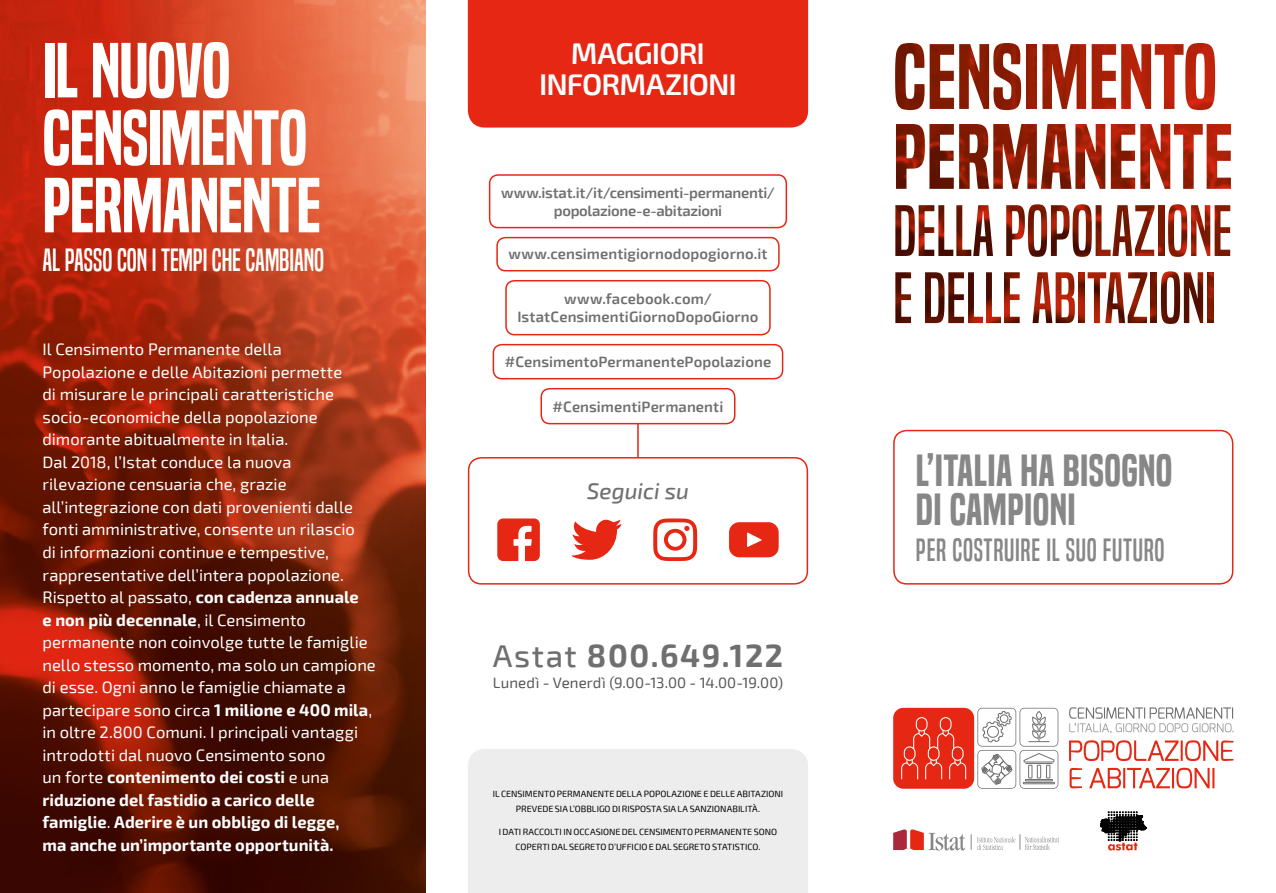
<style>
.page{position:relative;width:1276px;height:893px;background:#fff}
.page>*{position:absolute;margin:0;border:0;box-sizing:border-box;transform-origin:0 0}
.t1{font:72px/67.5px "Built Titling Sb";letter-spacing:-.015em;color:#fff}
.t2{font:42px/39px "Built Titling Sb";letter-spacing:.01em;color:#878787}
.t3{font:700 31.5px "Exo 2";letter-spacing:.05em;color:#706f6f}
.t4{font:30px "Built Titling Rg";letter-spacing:-.005em;color:#fff}
.t5{font:30px "Built Titling Rg";letter-spacing:.025em;color:#878787}
.t6{font:600 30px "Exo 2";letter-spacing:-.03em;color:#fff}
.t7{font:italic 500 22.5px "Exo 2";color:#706f6f}
.t8{font:16.5px/22.5px "Exo 2";color:#fff}
.t9{font:600 15px/18px "Exo 2";letter-spacing:.005em;color:#706f6f;text-align:center}
.t10{font:600 15px/18px "Exo 2";letter-spacing:-.02em;color:#706f6f;text-align:center}
.t11{font:15px "Exo 2";letter-spacing:.01em;color:#575756}
.t12{font:9px/15px "Exo 2";color:#000;text-align:center}
.s1{font-weight:700}
.s2{font-weight:500}
</style>
<div class="page">
<div style="left:468px;top:0;width:340px;height:128px;background:#e52713"></div>
<img style="left:0;top:0;width:425px;height:893px">
<div style="left:468px;top:749px;width:340px;height:144px;background:#ededed"></div>
<hr style="left:637px;top:400px;width:2px;height:72px;background:#e52713">
<img style="left:895px;top:43px;width:337px;height:280px">
<div style="left:468px;top:458px;width:339px;height:126px;background:#fff;border-radius:13px"></div>
<div style="left:468px;top:457px;width:340px;height:128px;border:2px solid #e52713;border-radius:13px"></div>
<div style="left:489px;top:174px;width:298px;height:54px;border:2px solid #e52713;border-radius:9px"></div>
<svg style="left:497px;top:518px;width:43px;height:43px"></svg>
<svg style="left:571px;top:520px;width:50px;height:40px"></svg>
<svg style="left:653px;top:518px;width:44px;height:43px"></svg>
<svg style="left:729px;top:522px;width:49px;height:35px;background:#e8402e"></svg>
<div style="left:505px;top:280px;width:265px;height:55px;border:2px solid #e52713;border-radius:9px"></div>
<div style="left:496px;top:237px;width:283px;height:34px;border:2px solid #e52713;border-radius:9px"></div>
<div style="left:492px;top:344px;width:291px;height:35px;border:2px solid #e52713;border-radius:9px"></div>
<div style="left:541px;top:389px;width:194px;height:35px;background:#fff;border-radius:9px"></div>
<div style="left:540px;top:388px;width:195px;height:36px;border:2px solid #e52713;border-radius:9px"></div>
<div style="left:893px;top:708px;width:81px;height:81px;background:#e52713;border-radius:10px"></div>
<div style="left:916px;top:717px;width:11px;height:14px;border:1px solid #fff;border-radius:5px"></div>
<svg style="left:912px;top:730px;width:18px;height:19px"></svg>
<div style="left:904px;top:746px;width:11px;height:15px;border:1px solid #fff;border-radius:5px"></div>
<svg style="left:901px;top:759px;width:17px;height:21px"></svg>
<div style="left:940px;top:717px;width:11px;height:14px;border:1px solid #fff;border-radius:5px"></div>
<svg style="left:936px;top:730px;width:18px;height:19px"></svg>
<div style="left:952px;top:746px;width:11px;height:15px;border:1px solid #fff;border-radius:5px"></div>
<svg style="left:949px;top:759px;width:17px;height:21px"></svg>
<div style="left:928px;top:746px;width:11px;height:15px;border:1px solid #fff;border-radius:5px"></div>
<svg style="left:925px;top:759px;width:17px;height:21px"></svg>
<svg style="left:977px;top:707px;width:81px;height:82px"></svg>
<svg style="left:1069px;top:740px;width:164px;height:48px"></svg>
<svg style="left:1069px;top:707px;width:164px;height:26px"></svg>
<div style="left:893px;top:430px;width:340px;height:155px;border:2px solid #e52713;border-radius:13px"></div>
<svg style="left:1100px;top:812px;width:46px;height:38px"></svg>
<svg style="left:893px;top:829px;width:72px;height:21px"></svg>
<svg style="left:971px;top:834px;width:88px;height:16px"></svg>
<h1 class="t1" style="left:43px;top:38px;width:189px">IL NUOVO</h1>
<h1 class="t1" style="left:43px;top:105px;width:280px">CENSIMENTO<br>PERMANENTE</h1>
<h3 class="t4" style="left:43px;top:243px;width:283px">AL PASSO CON I TEMPI CHE CAMBIANO</h3>
<p class="t8" style="left:43px;top:339px;width:335px">Il Censimento Permanente della Popolazione e delle Abitazioni permette<br>di misurare le principali caratteristiche socio-economiche della popolazione dimorante abitualmente in Italia.<br>Dal 2018, l’Istat conduce la nuova rilevazione censuaria che, grazie all’integrazione con dati provenienti dalle fonti amministrative, consente un rilascio<br>di informazioni continue e tempestive, rappresentative dell’intera popolazione.<br>Rispetto al passato, <span class="s1">con cadenza annuale<br>e non più decennale</span>, il Censimento permanente non coinvolge tutte le famiglie nello stesso momento, ma solo un campione di esse. Ogni anno le famiglie chiamate a partecipare sono circa <span class="s1">1 milione e 400 mila</span>, in oltre 2.800 Comuni. I principali vantaggi introdotti dal nuovo Censimento sono<br>un forte <span class="s1">contenimento dei costi</span> e una <span class="s1">riduzione del fastidio a carico delle famiglie</span>. <span class="s1">Aderire è un obbligo di legge,<br>ma anche un’importante opportunità.</span></p>
<h3 class="t6" style="left:571px;top:35px;width:136px">MAGGIORI</h3>
<h3 class="t6" style="left:539px;top:67px;width:199px">INFORMAZIONI</h3>
<p class="t10" style="left:501px;top:184px;width:275px">www.istat.it/it/censimenti-permanenti/ popolazione-e-abitazioni</p>
<p class="t9" style="left:508px;top:245px;width:260px">www.censimentigiornodopogiorno.it</p>
<p class="t9" style="left:517px;top:290px;width:243px">www.facebook.com/<br>IstatCensimentiGiornoDopoGiorno</p>
<p class="t9" style="left:505px;top:353px;width:268px">#CensimentoPermanentePopolazione</p>
<p class="t9" style="left:552px;top:398px;width:172px">#CensimentiPermanenti</p>
<h3 class="t7" style="left:587px;top:478px;width:103px">Seguici su</h3>
<h3 class="t3" style="left:493px;top:637px;width:291px"><span class="s2">Astat</span> 800.649.122</h3>
<p class="t11" style="left:493px;top:674px;width:292px">Lunedì - Venerdì (9.00-13.00 - 14.00-19.00)</p>
<p class="t12" style="left:493px;top:786px;width:292px">IL CENSIMENTO PERMANENTE DELLA POPOLAZIONE E DELLE ABITAZIONI<br>PREVEDE SIA L’OBBLIGO DI RISPOSTA SIA LA SANZIONABILITÀ.</p>
<p class="t12" style="left:499px;top:825px;width:280px">I DATI RACCOLTI IN OCCASIONE DEL CENSIMENTO PERMANENTE SONO<br>COPERTI DAL SEGRETO D’UFFICIO E DAL SEGRETO STATISTICO.</p>
<h2 class="t2" style="left:916px;top:451px;width:258px">L’ITALIA HA BISOGNO<br>DI CAMPIONI</h2>
<h3 class="t5" style="left:916px;top:532px;width:250px">PER COSTRUIRE IL SUO FUTURO</h3>
</div>
